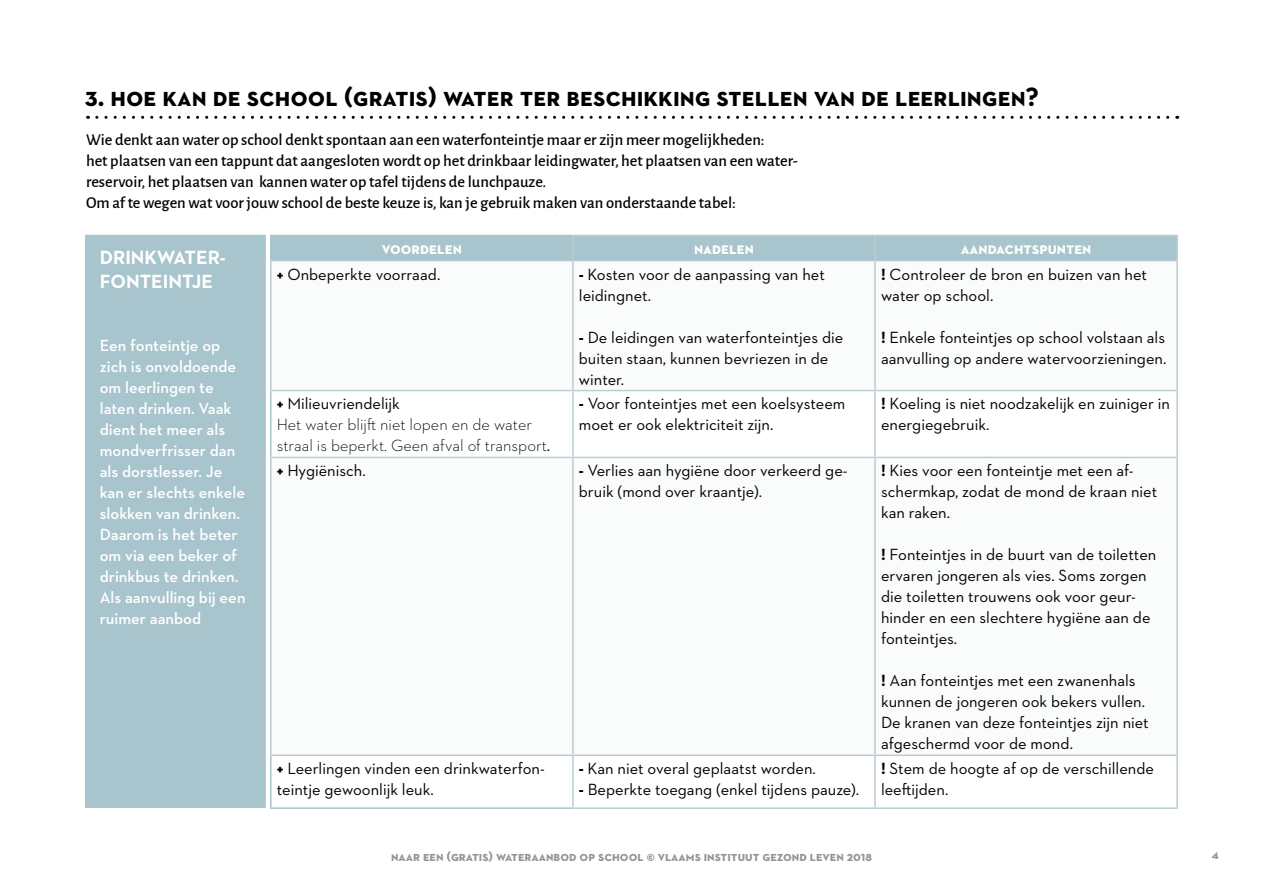
<style>
.page{position:relative;width:1263px;height:893px;background:#fff}
.page>*{position:absolute;margin:0;border:0;box-sizing:border-box;transform-origin:0 0}
.t1{font:700 27px "Neutraface 2 Text";color:#000}
.t2{font:700 19.5px/24px "Neutraface 2 Text";color:#fff}
.t3{font:16.5px/21px "Neutraface 2 Text";color:#000}
.t4{font:500 16.5px/21px "Alegreya Sans";color:#000}
.t5{font:600 16.5px/21px "Neutraface 2 Text";color:#fff}
.t6{font:300 16.5px/21px "Neutraface 2 Text";color:#000}
.t7{font:700 16.5px "Neutraface 2 Text";color:#fff}
.t8{font:700 13.5px "Neutraface 2 Text";color:#959494}
.s1{font-weight:700}
.s2{font-weight:400}
</style>
<div class="page">
<div style="left:85px;top:235px;width:181px;height:573px;background:#a8c4cc;border:2px solid #a8c4cc"></div>
<svg style="left:88px;top:116px;width:1080px;height:3px"></svg>
<div style="left:272px;top:236px;width:904px;height:24px;background:#a8c4cc"></div>
<svg style="left:272px;top:261px;width:904px;height:494px"></svg>
<hr style="left:270px;top:235px;width:302px;height:1px;background:#a8c4cc">
<hr style="left:270px;top:236px;width:2px;height:24px;background:#a8c4cc">
<hr style="left:270px;top:391px;width:2px;height:66px;background:#a8c4cc">
<hr style="left:270px;top:756px;width:2px;height:51px;background:#a8c4cc">
<hr style="left:270px;top:807px;width:302px;height:2px;background:#a8c4cc">
<hr style="left:572px;top:235px;width:303px;height:1px;background:#baccd4">
<hr style="left:572px;top:236px;width:2px;height:24px;background:#baccd4">
<hr style="left:572px;top:261px;width:2px;height:129px;background:#baccd4">
<hr style="left:572px;top:391px;width:2px;height:66px;background:#baccd4">
<hr style="left:572px;top:756px;width:2px;height:51px;background:#baccd4">
<hr style="left:572px;top:807px;width:303px;height:2px;background:#baccd4">
<hr style="left:875px;top:235px;width:303px;height:1px;background:#baccd4">
<hr style="left:874px;top:236px;width:2px;height:24px;background:#baccd4">
<hr style="left:1176px;top:236px;width:2px;height:24px;background:#baccd4">
<hr style="left:874px;top:261px;width:2px;height:129px;background:#baccd4">
<hr style="left:874px;top:391px;width:2px;height:66px;background:#baccd4">
<hr style="left:1176px;top:391px;width:2px;height:66px;background:#baccd4">
<hr style="left:874px;top:756px;width:2px;height:51px;background:#baccd4">
<hr style="left:1176px;top:756px;width:2px;height:51px;background:#baccd4">
<hr style="left:875px;top:807px;width:303px;height:2px;background:#baccd4">
<hr style="left:270px;top:260px;width:303px;height:1px;background:#baccd4">
<hr style="left:270px;top:261px;width:2px;height:129px;background:#baccd4">
<hr style="left:573px;top:260px;width:302px;height:1px;background:#baccd4">
<hr style="left:875px;top:260px;width:303px;height:1px;background:#baccd4">
<hr style="left:1176px;top:261px;width:2px;height:129px;background:#baccd4">
<hr style="left:270px;top:390px;width:303px;height:1px;background:#baccd4">
<hr style="left:573px;top:390px;width:302px;height:1px;background:#baccd4">
<hr style="left:875px;top:390px;width:303px;height:1px;background:#baccd4">
<hr style="left:270px;top:457px;width:303px;height:1px;background:#baccd4">
<hr style="left:270px;top:458px;width:2px;height:297px;background:#baccd4">
<hr style="left:270px;top:755px;width:303px;height:1px;background:#baccd4">
<hr style="left:573px;top:457px;width:302px;height:1px;background:#baccd4">
<hr style="left:572px;top:458px;width:2px;height:297px;background:#baccd4">
<hr style="left:573px;top:755px;width:302px;height:1px;background:#baccd4">
<hr style="left:875px;top:457px;width:303px;height:1px;background:#baccd4">
<hr style="left:874px;top:458px;width:2px;height:297px;background:#baccd4">
<hr style="left:1176px;top:458px;width:2px;height:297px;background:#baccd4">
<hr style="left:875px;top:755px;width:303px;height:1px;background:#baccd4">
<h1 class="t1" style="left:85px;top:80px;width:956px">3. hoe kan de school (gratis) water ter beschikking stellen van de leerlingen?</h1>
<p class="t4" style="left:86px;top:128px;width:713px">Wie denkt aan water op school denkt spontaan aan een waterfonteintje maar er zijn meer mogelijkheden:<br>het plaatsen van een tappunt dat aangesloten wordt op het drinkbaar leidingwater, het plaatsen van een water&shy;reservoir, het plaatsen van kannen water op tafel tijdens de lunchpauze.<br>Om af te wegen wat voor jouw school de beste keuze is, kan je gebruik maken van onderstaande tabel:</p>
<p class="t2" style="left:100px;top:245px;width:127px">DRINKWATER-<br>FONTEINTJE</p>
<p class="t7" style="left:382px;top:238px;width:82px">voordelen</p>
<p class="t7" style="left:694px;top:238px;width:61px">nadelen</p>
<p class="t7" style="left:961px;top:238px;width:132px">aandachtspunten</p>
<p class="t3" style="left:277px;top:263px;width:165px"><span class="s1">+</span> Onbeperkte voorraad.</p>
<p class="t3" style="left:579px;top:263px;width:247px"><span class="s1">-</span> Kosten voor de aanpassing van het leidingnet.</p>
<p class="t3" style="left:579px;top:326px;width:266px"><span class="s1">-</span> De leidingen van waterfonteintjes die buiten staan, kunnen bevriezen in de winter.</p>
<p class="t3" style="left:881px;top:263px;width:267px"><span class="s1">!</span> Controleer de bron en buizen van het water op school.</p>
<p class="t3" style="left:881px;top:326px;width:287px"><span class="s1">!</span> Enkele fonteintjes op school volstaan als aanvulling op andere watervoorzieningen.</p>
<p class="t5" style="left:100px;top:335px;width:147px">Een fonteintje op zich is onvoldoende om leerlingen te laten drinken. Vaak dient het meer als mondverfrisser dan als dorstlesser. Je kan er slechts enkele slokken van drinken.<br>Daarom is het beter om via een beker of drinkbus te drinken.<br>Als aanvulling bij een ruimer aanbod</p>
<p class="t6" style="left:277px;top:393px;width:275px"><span class="s1">+</span> <span class="s2">Milieuvriendelijk<br></span>Het water blijft niet lopen en de water straal is beperkt. Geen afval of transport<span class="s2">.</span></p>
<p class="t3" style="left:579px;top:393px;width:268px"><span class="s1">-</span> Voor fonteintjes met een koelsysteem moet er ook elektriciteit zijn.</p>
<p class="t3" style="left:881px;top:393px;width:290px"><span class="s1">!</span> Koeling is niet noodzakelijk en zuiniger in energiegebruik.</p>
<p class="t3" style="left:277px;top:460px;width:91px"><span class="s1">+</span> Hygiënisch.</p>
<p class="t3" style="left:579px;top:460px;width:270px"><span class="s1">-</span> Verlies aan hygiëne door verkeerd ge&shy;bruik (mond over kraantje).</p>
<p class="t3" style="left:881px;top:460px;width:278px"><span class="s1">!</span> Kies voor een fonteintje met een af&shy;schermkap, zodat de mond de kraan niet kan raken.</p>
<p class="t3" style="left:881px;top:544px;width:277px"><span class="s1">!</span> Fonteintjes in de buurt van de toiletten ervaren jongeren als vies. Soms zorgen die toiletten trouwens ook voor geur&shy;hinder en een slechtere hygiëne aan de fonteintjes.</p>
<p class="t3" style="left:881px;top:670px;width:269px"><span class="s1">!</span> Aan fonteintjes met een zwanenhals kunnen de jongeren ook bekers vullen.<br>De kranen van deze fonteintjes zijn niet afgeschermd voor de mond.</p>
<p class="t3" style="left:277px;top:758px;width:269px"><span class="s1">+</span> Leerlingen vinden een drinkwaterfon&shy;teintje gewoonlijk leuk.</p>
<p class="t3" style="left:579px;top:758px;width:239px"><span class="s1">-</span> Kan niet overal geplaatst worden.</p>
<p class="t3" style="left:881px;top:758px;width:274px"><span class="s1">!</span> Stem de hoogte af op de verschillende leeftijden.</p>
<p class="t3" style="left:579px;top:779px;width:282px"><span class="s1">-</span> Beperkte toegang (enkel tijdens pauze).</p>
<p class="t8" style="left:391px;top:848px;width:482px">naar een (gratis) wateraanbod op school © vlaams instituut gezond leven 2018</p>
<p class="t8" style="left:1212px;top:846px;width:9px">4</p>
</div>
